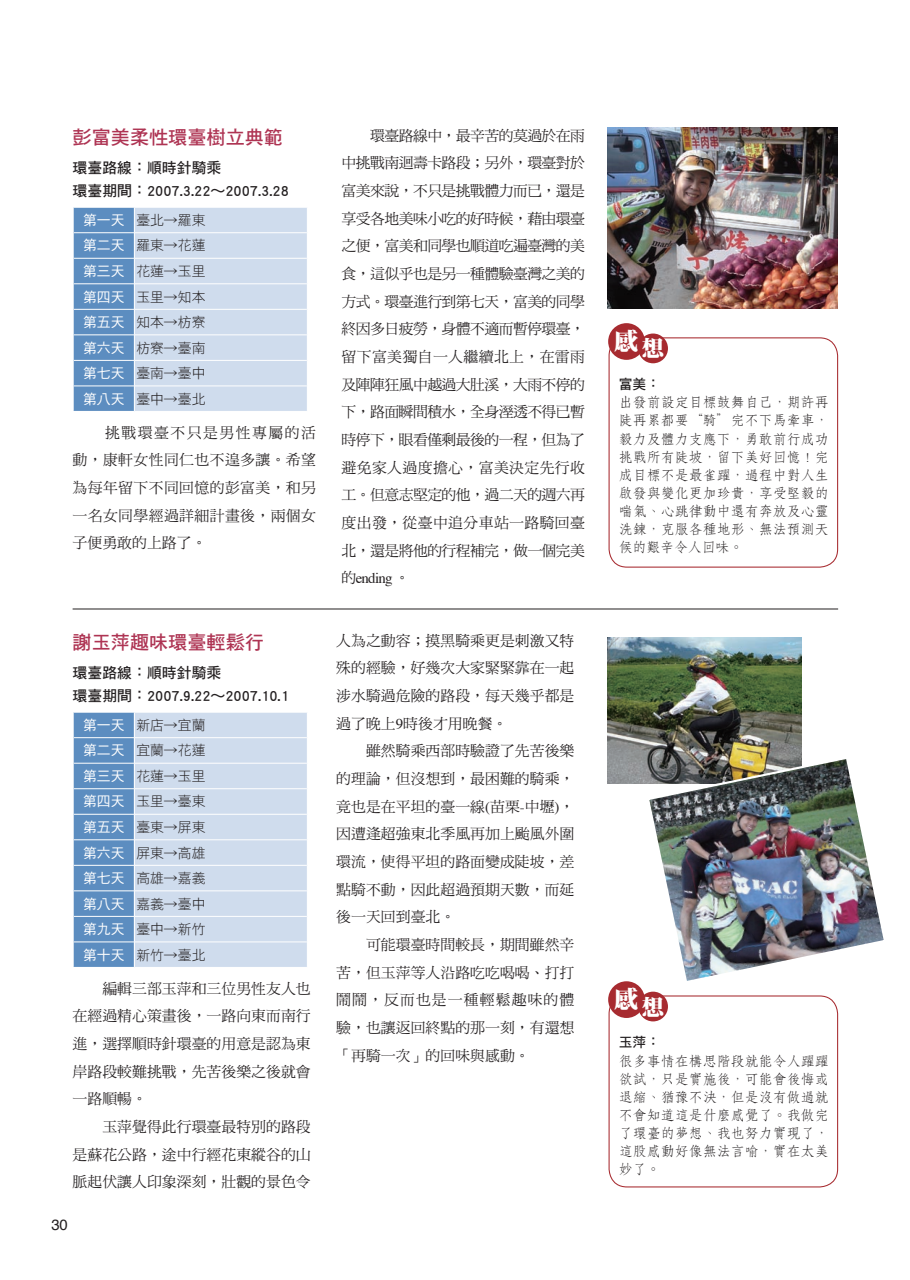
<style>
.page{position:relative;width:910px;height:1280px;background:#fff}
.page>*{position:absolute;margin:0;border:0;box-sizing:border-box;transform-origin:0 0}
.t1{font:24.45px "DF Ming Std W12";color:#fff}
.t2{font:22.35px "DF Ming Std W12";color:#fff}
.t3{font:19.2px "DF Hei Std W7";color:#ae3453}
.t4{font:14.85px/27.6px "DF Ming Std W5";color:#231f20;text-align:justify}
.t5{font:14.85px/23.4px "DF Hei Std W7";color:#231f20}
.t6{font:14.85px "Times";letter-spacing:-.05em;color:#231f20}
.t7{font:14.85px "Helvetica";color:#231f20}
.t8{font:13.8px/18px "DF Fang Song Std W4";letter-spacing:.015em;color:#231f20;text-align:justify}
.t9{font:13.8px/25.5px "DF Hei Std W3";color:#231f20;text-align:justify}
.t10{font:13.8px "DF Hei Std W7";color:#231f20}
.s1{font-family:"DF Hei Std W5";color:#fff}
.s2{font-family:"DF Ming Std W5"}
.s3{font-family:"Times"}
</style>
<div class="page">
<svg style="left:73px;top:207px;width:234px;height:204px;background:#b3c9e2"></svg>
<hr style="left:74px;top:258px;width:60px;height:1px;background:#fff">
<hr style="left:134px;top:258px;width:173px;height:1px;background:#fff">
<hr style="left:74px;top:309px;width:60px;height:1px;background:#fff">
<hr style="left:134px;top:309px;width:173px;height:1px;background:#fff">
<hr style="left:74px;top:360px;width:60px;height:1px;background:#fff">
<hr style="left:134px;top:360px;width:173px;height:1px;background:#fff">
<svg style="left:73px;top:712px;width:234px;height:254px;background:#b3c9e2"></svg>
<hr style="left:74px;top:737px;width:60px;height:1px;background:#fff">
<hr style="left:134px;top:737px;width:173px;height:1px;background:#fff">
<hr style="left:74px;top:788px;width:60px;height:1px;background:#fff">
<hr style="left:134px;top:788px;width:173px;height:1px;background:#fff">
<hr style="left:74px;top:839px;width:60px;height:1px;background:#fff">
<hr style="left:134px;top:839px;width:173px;height:1px;background:#fff">
<hr style="left:74px;top:890px;width:60px;height:1px;background:#fff">
<hr style="left:134px;top:890px;width:173px;height:1px;background:#fff">
<hr style="left:74px;top:941px;width:60px;height:1px;background:#fff">
<hr style="left:134px;top:941px;width:173px;height:1px;background:#fff">
<hr style="left:74px;top:762px;width:60px;height:1px;background:#fff">
<hr style="left:134px;top:762px;width:173px;height:1px;background:#fff">
<hr style="left:74px;top:813px;width:60px;height:1px;background:#fff">
<hr style="left:134px;top:813px;width:173px;height:1px;background:#fff">
<hr style="left:74px;top:864px;width:60px;height:1px;background:#fff">
<hr style="left:134px;top:864px;width:173px;height:1px;background:#fff">
<hr style="left:74px;top:915px;width:60px;height:1px;background:#fff">
<hr style="left:134px;top:915px;width:173px;height:1px;background:#fff">
<div style="left:608px;top:337px;width:230px;height:230px;border:1px solid #a72b30;border-radius:18px"></div>
<div style="left:608px;top:995px;width:230px;height:192px;border:1px solid #a72b30;border-radius:18px"></div>
<div style="left:608px;top:323px;width:37px;height:37px;background:#a72b30;border-radius:50%"></div>
<div style="left:608px;top:981px;width:37px;height:36px;background:#a72b30;border-radius:50%"></div>
<div style="left:638px;top:333px;width:30px;height:30px;background:#a72b30;border-radius:50%"></div>
<div style="left:638px;top:991px;width:30px;height:30px;background:#a72b30;border-radius:50%"></div>
<img style="left:607px;top:128px;width:230px;height:180px">
<img style="left:607px;top:637px;width:194px;height:146px">
<hr style="left:73px;top:608px;width:765px;height:1px;background:#231f20">
<img style="left:645px;top:755px;width:239px;height:226px">
<p class="t3" style="left:73px;top:127px;width:212px">彭富美柔性環臺樹立典範</p>
<p class="t5" style="left:73px;top:155px;width:218px">環臺路線：順時針騎乘<br>環臺期間：2007.3.22～2007.3.28</p>
<p class="t9" style="left:83px;top:207px;width:124px"><span class="s1">第一天</span> 臺北→羅東<span class="s1">第二天</span> 羅東→花蓮<span class="s1">第三天</span> 花蓮→玉里<span class="s1">第四天</span> 玉里→知本<span class="s1">第五天</span> 知本→枋寮<span class="s1">第六天</span> 枋寮→臺南<span class="s1">第七天</span> 臺南→臺中<span class="s1">第八天</span> 臺中→臺北</p>
<p class="t4" style="left:73px;top:418px;width:245px;text-indent:33px">挑戰環臺不只是男性專屬的活動，康軒女性同仁也不遑多讓。希望為每年留下不同回憶的彭富美，和另一名女同學經過詳細計畫後，兩個女子便勇敢的上路了。</p>
<p class="t3" style="left:73px;top:632px;width:193px">謝玉萍趣味環臺輕鬆行</p>
<p class="t5" style="left:73px;top:660px;width:218px">環臺路線：順時針騎乘<br>環臺期間：2007.9.22～2007.10.1</p>
<p class="t9" style="left:83px;top:711px;width:124px"><span class="s1">第一天</span> 新店→宜蘭<span class="s1">第二天</span> 宜蘭→花蓮<span class="s1">第三天</span> 花蓮→玉里<span class="s1">第四天</span> 玉里→臺東<span class="s1">第五天</span> 臺東→屏東<span class="s1">第六天</span> 屏東→高雄<span class="s1">第七天</span> 高雄→嘉義<span class="s1">第八天</span> 嘉義→臺中<span class="s1">第九天</span> 臺中→新竹<span class="s1">第十天</span> 新竹→臺北</p>
<p class="t4" style="left:73px;top:973px;width:240px;text-indent:30px">編輯三部玉萍和三位男性友人也在經過精心策畫後，一路向東而南行進，選擇順時針環臺的用意是認為東岸路段較難挑戰，先苦後樂之後就會一路順暢。</p>
<p class="t4" style="left:73px;top:1112px;width:240px;text-indent:30px">玉萍覺得此行環臺最特別的路段是蘇花公路，途中行經花東縱谷的山脈起伏讓人印象深刻，壯觀的景色令</p>
<p class="t7" style="left:51px;top:1212px;width:18px">30</p>
<p class="t4" style="left:342px;top:121px;width:245px;text-indent:29px">環臺路線中，最辛苦的莫過於在雨中挑戰南迴壽卡路段；另外，環臺對於富美來說，不只是挑戰體力而已，還是享受各地美味小吃的好時候，藉由環臺之便，富美和同學也順道吃遍臺灣的美食，這似乎也是另一種體驗臺灣之美的方式。環臺進行到第七天，富美的同學終因多日疲勞，身體不適而暫停環臺，留下富美獨自一人繼續北上，在雷雨及陣陣狂風中越過大肚溪，大雨不停的下，路面瞬間積水，全身溼透不得已暫時停下，眼看僅剩最後的一程，但為了避免家人過度擔心，富美決定先行收工。但意志堅定的他，過二天的週六再度出發，從臺中追分車站一路騎回臺北，還是將他的行程補完，做一個完美</p>
<p class="t6" style="left:342px;top:564px;width:70px"><span class="s2">的</span>ending <span class="s2">。</span></p>
<p class="t4" style="left:336px;top:626px;width:240px">人為之動容；摸黑騎乘更是刺激又特殊的經驗，好幾次大家緊緊靠在一起涉水騎過危險的路段，每天幾乎都是過了晚上<span class="s3">9</span>時後才用晚餐。</p>
<p class="t4" style="left:336px;top:736px;width:240px;text-indent:30px">雖然騎乘西部時驗證了先苦後樂的理論，但沒想到，最困難的騎乘，竟也是在平坦的臺一線<span class="s3">(</span>苗栗<span class="s3">-</span>中壢<span class="s3">)</span>，因遭逢超強東北季風再加上颱風外圍環流，使得平坦的路面變成陡坡，差點騎不動，因此超過預期天數，而延後一天回到臺北。</p>
<p class="t4" style="left:336px;top:930px;width:240px;text-indent:30px">可能環臺時間較長，期間雖然辛苦，但玉萍等人沿路吃吃喝喝、打打鬧鬧，反而也是一種輕鬆趣味的體驗，也讓返回終點的那一刻，有還想「再騎一次」的回味與感動。</p>
<h1 class="t1" style="left:614px;top:328px;width:26px">感</h1>
<h2 class="t2" style="left:642px;top:336px;width:24px">想</h2>
<p class="t10" style="left:619px;top:377px;width:43px">富美：</p>
<p class="t8" style="left:619px;top:393px;width:211px">出發前設定目標鼓舞自己，期許再陡再累都要“騎”完不下馬牽車，毅力及體力支應下，勇敢前行成功挑戰所有陡坡，留下美好回憶！完成目標不是最雀躍，過程中對人生啟發與變化更加珍貴，享受堅毅的喘氣、心跳律動中還有奔放及心靈洗鍊，克服各種地形、無法預測天候的艱辛令人回味。</p>
<h1 class="t1" style="left:614px;top:986px;width:26px">感</h1>
<h2 class="t2" style="left:642px;top:994px;width:24px">想</h2>
<p class="t10" style="left:619px;top:1034px;width:43px">玉萍：</p>
<p class="t8" style="left:619px;top:1051px;width:211px">很多事情在構思階段就能令人躍躍欲試，只是實施後，可能會後悔或退縮、猶豫不決，但是沒有做過就不會知道這是什麼感覺了。我做完了環臺的夢想、我也努力實現了，這股感動好像無法言喻，實在太美妙了。</p>
</div>
